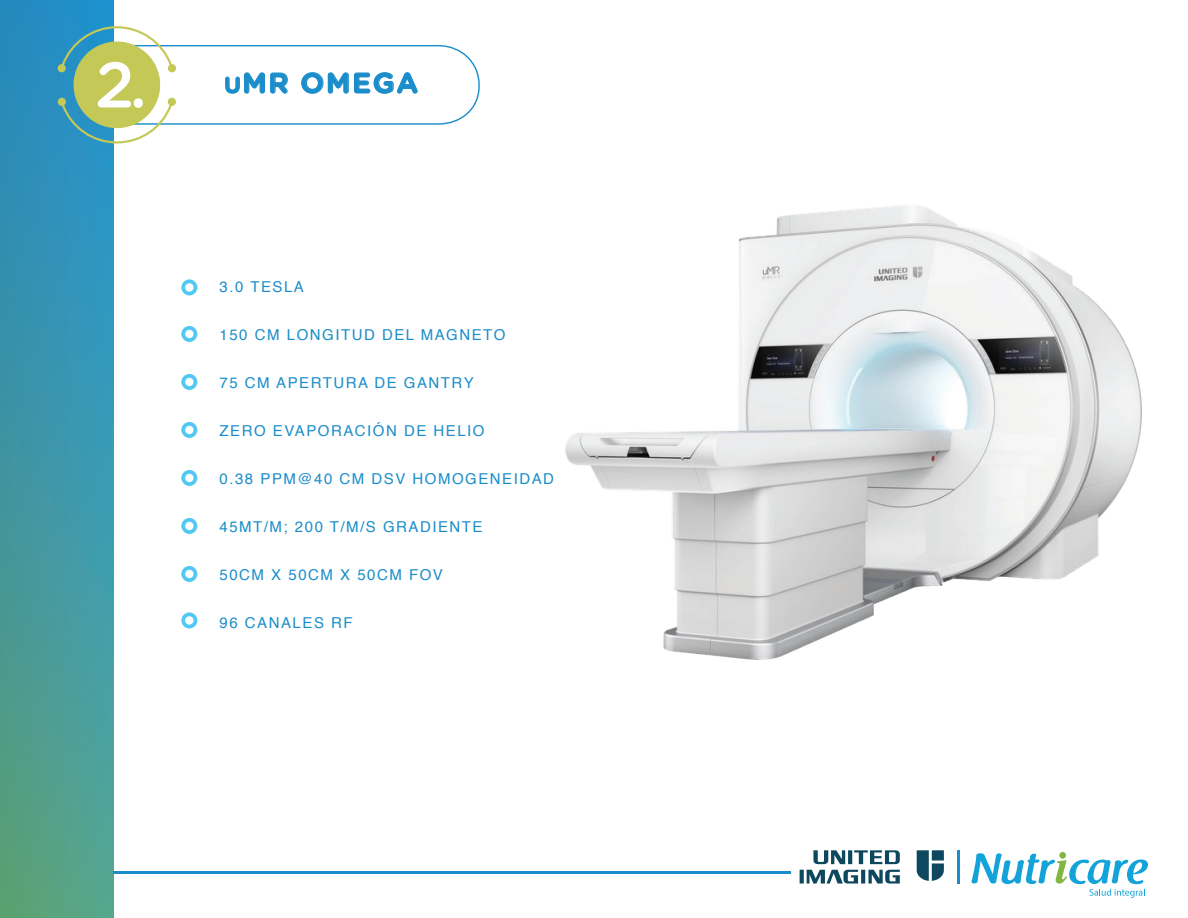
<style>
.page{position:relative;width:1188px;height:918px;background:#fff}
.page>*{position:absolute;margin:0;border:0;box-sizing:border-box;transform-origin:0 0}
.t1{font:500 64.35px "Gotham Rounded";color:#fff}
.t2{font:700 28.5px "Gotham Rounded";letter-spacing:.05em;color:#1b8dca}
.t3{font:15px "Helvetica";letter-spacing:.1em;color:#1b8dca}
.s1{font-size:22.5px}
</style>
<div class="page">
<svg style="left:0;top:0;width:113px;height:918px;background:#3f97a5"></svg>
<svg style="left:57px;top:26px;width:421px;height:118px"></svg>
<svg style="left:971px;top:853px;width:177px;height:45px"></svg>
<div style="left:1059px;top:852px;width:7px;height:7px;background:#82b841;border-radius:50%"></div>
<hr style="left:113px;top:871px;width:678px;height:3px;background:#1b8dca">
<div style="left:181px;top:279px;width:16px;height:16px;background:#51caf3;border-radius:50%"></div>
<div style="left:185px;top:283px;width:9px;height:9px;background:#fff;border-radius:50%"></div>
<svg style="left:181px;top:326px;width:16px;height:16px"></svg>
<div style="left:185px;top:330px;width:9px;height:8px;background:#fff;border-radius:50%"></div>
<svg style="left:181px;top:374px;width:16px;height:16px"></svg>
<div style="left:185px;top:378px;width:9px;height:8px;background:#fff;border-radius:50%"></div>
<svg style="left:181px;top:422px;width:16px;height:16px"></svg>
<div style="left:185px;top:426px;width:9px;height:8px;background:#fff;border-radius:50%"></div>
<svg style="left:181px;top:470px;width:16px;height:16px"></svg>
<div style="left:185px;top:474px;width:9px;height:8px;background:#fff;border-radius:50%"></div>
<svg style="left:181px;top:518px;width:16px;height:16px"></svg>
<div style="left:185px;top:522px;width:9px;height:8px;background:#fff;border-radius:50%"></div>
<svg style="left:181px;top:566px;width:16px;height:16px"></svg>
<div style="left:185px;top:570px;width:9px;height:8px;background:#fff;border-radius:50%"></div>
<div style="left:181px;top:612px;width:16px;height:16px;background:#51caf3;border-radius:50%"></div>
<div style="left:185px;top:616px;width:9px;height:9px;background:#fff;border-radius:50%"></div>
<svg style="left:917px;top:850px;width:27px;height:31px"></svg>
<svg style="left:800px;top:870px;width:100px;height:14px"></svg>
<svg style="left:813px;top:850px;width:87px;height:14px"></svg>
<hr style="left:957px;top:850px;width:3px;height:34px;background:#1b8dca">
<img style="left:406px;top:71px;width:736px;height:589px">
<h1 class="t1" style="left:95px;top:39px;width:53px">2.</h1>
<h2 class="t2" style="left:224px;top:62px;width:196px"><span class="s1">U</span>MR OMEGA</h2>
<p class="t3" style="left:220px;top:281px;width:86px">3.0 TESLA</p>
<p class="t3" style="left:220px;top:329px;width:287px">150 CM LONGITUD DEL MAGNETO</p>
<p class="t3" style="left:220px;top:377px;width:256px">75 CM APERTURA DE GANTRY</p>
<p class="t3" style="left:220px;top:425px;width:266px">ZERO EVAPORACIÓN DE HELIO</p>
<p class="t3" style="left:220px;top:473px;width:336px">0.38 PPM@40 CM DSV HOMOGENEIDAD</p>
<p class="t3" style="left:220px;top:521px;width:264px">45MT/M; 200 T/M/S GRADIENTE</p>
<p class="t3" style="left:220px;top:569px;width:225px">50CM X 50CM X 50CM FOV</p>
<p class="t3" style="left:220px;top:617px;width:135px">96 CANALES RF</p>
</div>
